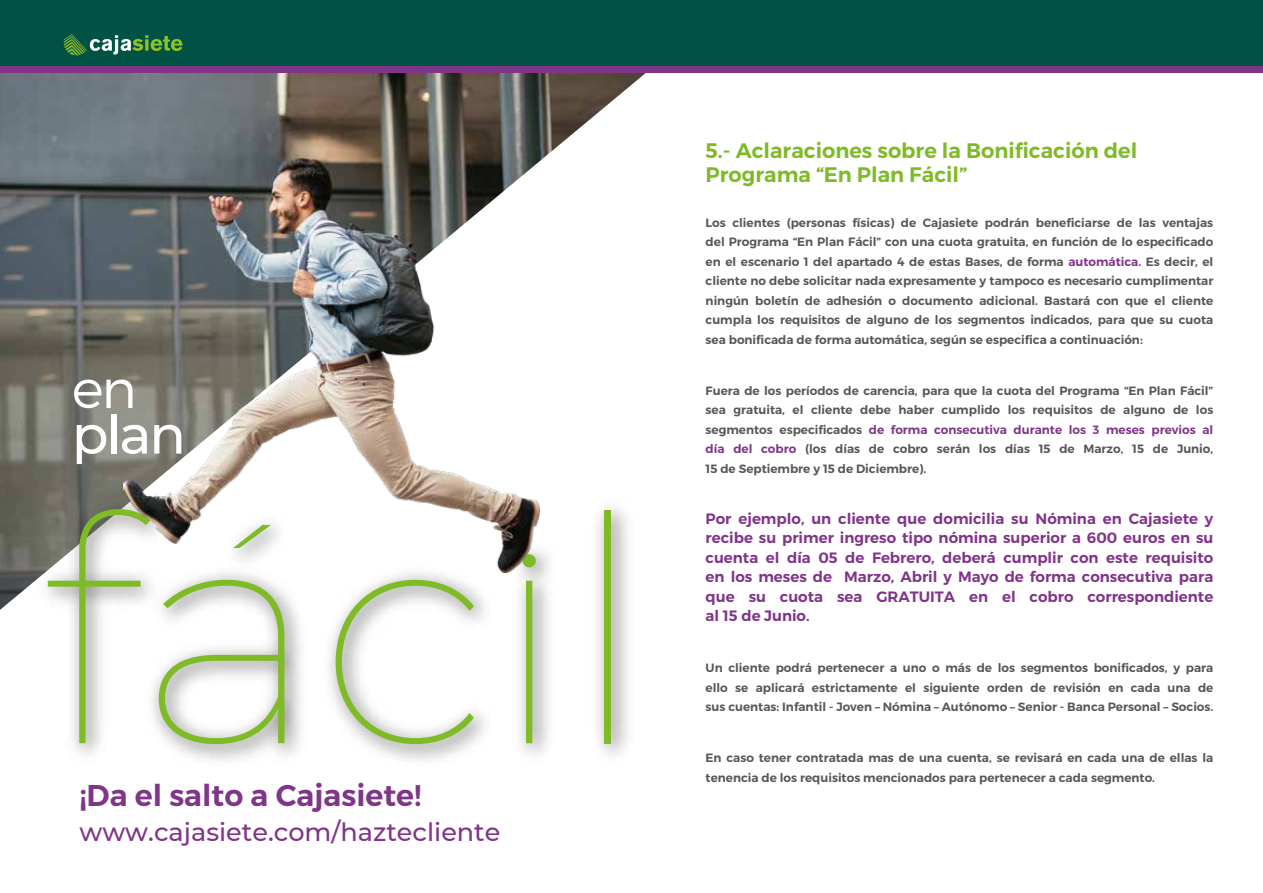
<style>
.page{position:relative;width:1263px;height:893px;background:#fff}
.page>*{position:absolute;margin:0;border:0;box-sizing:border-box;transform-origin:0 0}
.t1{font:500 53.85px "Montserrat";color:#fff}
.t2{font:300 53.85px "Montserrat";color:#fff}
.t3{font:600 30px "Montserrat";color:#803589}
.t4{font:500 25.5px "Montserrat";color:#803589}
.t5{font:600 21px/24px "Montserrat";color:#7fba27}
.t6{font:600 15px/19.5px "Montserrat";color:#803589;text-align:justify}
.t7{font:600 12px/19.5px "Montserrat";color:#575756;text-align:justify}
.s1{color:#803589}
</style>
<div class="page">
<svg style="left:0;top:73px;width:646px;height:537px"></svg>
<img style="left:28px;top:490px;width:611px;height:271px">
<svg style="left:336px;top:580px;width:138px;height:164px"></svg>
<svg style="left:523px;top:572px;width:13px;height:171px;background:#afca86"></svg>
<div style="left:605px;top:510px;width:6px;height:233px;background:#7fba27"></div>
<svg style="left:48px;top:509px;width:236px;height:235px"></svg>
<img style="left:124px;top:262px;width:416px;height:310px">
<div style="left:0;top:0;width:1263px;height:68px;background:#005244"></div>
<svg style="left:64px;top:34px;width:118px;height:21px"></svg>
<div style="left:0;top:67px;width:1263px;height:6px;background:#803589"></div>
<h1 class="t2" style="left:72px;top:356px;width:66px">en</h1>
<h1 class="t1" style="left:72px;top:397px;width:116px">plan</h1>
<h2 class="t3" style="left:79px;top:777px;width:343px">¡Da el salto a Cajasiete!</h2>
<h3 class="t4" style="left:79px;top:814px;width:422px">www.cajasiete.com/haztecliente</h3>
<h3 class="t5" style="left:706px;top:139px;width:433px">5.- Aclaraciones sobre la Bonificación del<br>Programa “En Plan Fácil”</h3>
<p class="t7" style="left:706px;top:213px;width:509px">Los clientes (personas físicas) de Cajasiete podrán beneficiarse de las ventajas del Programa “En Plan Fácil” con una cuota gratuita, en función de lo especificado en el escenario 1 del apartado 4 de estas Bases, de forma <span class="s1">automática</span>. Es decir, el cliente no debe solicitar nada expresamente y tampoco es necesario cumplimentar ningún boletín de adhesión o documento adicional. Bastará con que el cliente cumpla los requisitos de alguno de los segmentos indicados, para que su cuota sea bonificada de forma automática, según se especifica a continuación:</p>
<p class="t7" style="left:706px;top:381px;width:509px">Fuera de los períodos de carencia, para que la cuota del Programa “En Plan Fácil” sea gratuita, el cliente debe haber cumplido los requisitos de alguno de los segmentos especificados <span class="s1">de forma consecutiva durante los 3 meses previos al día del cobro</span> (los días de cobro serán los días 15 de Marzo, 15 de Junio, 15 de Septiembre y 15 de Diciembre).</p>
<p class="t6" style="left:706px;top:509px;width:509px">Por ejemplo, un cliente que domicilia su Nómina en Cajasiete y recibe su primer ingreso tipo nómina superior a 600 euros en su cuenta el día 05 de Febrero, deberá cumplir con este requisito en los meses de Marzo, Abril y Mayo de forma consecutiva para que su cuota sea GRATUITA en el cobro correspondiente al 15 de Junio.</p>
<p class="t7" style="left:706px;top:659px;width:509px">Un cliente podrá pertenecer a uno o más de los segmentos bonificados, y para ello se aplicará estrictamente el siguiente orden de revisión en cada una de sus cuentas: Infantil - Joven – Nómina – Autónomo – Senior - Banca Personal – Socios.</p>
<p class="t7" style="left:706px;top:749px;width:509px">En caso tener contratada mas de una cuenta, se revisará en cada una de ellas la tenencia de los requisitos mencionados para pertenecer a cada segmento.</p>
</div>
